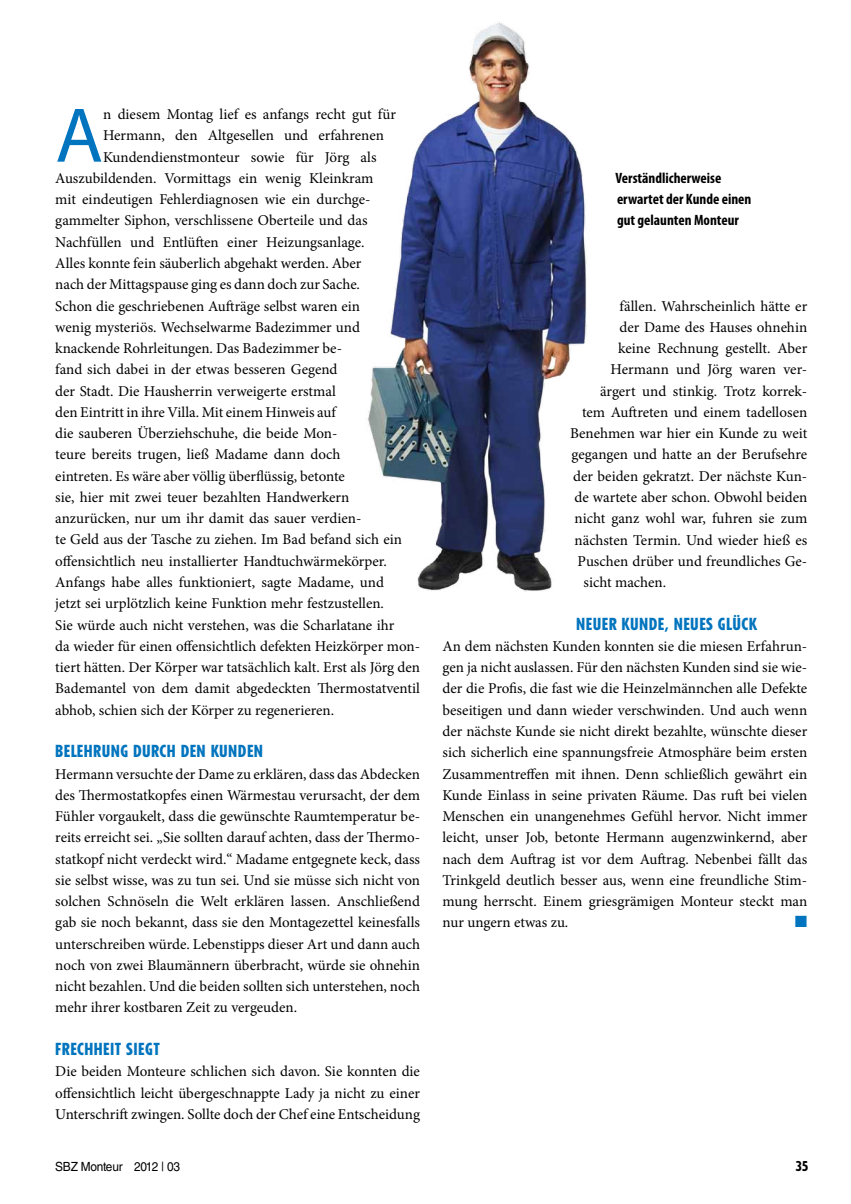
<style>
.page{position:relative;width:851px;height:1204px;background:#fff}
.page>*{position:absolute;margin:0;border:0;box-sizing:border-box;transform-origin:0 0}
.t1{font:78.15px "Myriad Pro";color:#0074be}
.t2{font:800 condensed 16.5px "Tempo Std";letter-spacing:.03em;color:#0074be}
.t3{font:15px/21.3px "Minion Pro";color:#000;text-align:justify}
.t4{font:700 condensed 15px/21.3px "Myriad Pro";color:#000}
.t5{font:15px "European Pi Std 3";color:#0074be}
.t6{font:800 condensed 13.5px "Tempo Std";color:#000}
.t7{font:12.6px "Helvetica LT Std";letter-spacing:-.02em;color:#000;scale:.94 1}
</style>
<div class="page">
<img style="left:367px;top:22px;width:220px;height:569px">
<h1 class="t1" style="left:55px;top:87px;width:49px">A</h1>
<p class="t3" style="left:103px;top:104px;width:294px">n diesem Montag lief es anfangs recht gut für</p>
<p class="t3" style="left:103px;top:125px;width:282px">Hermann, den Altgesellen und erfahrenen</p>
<p class="t3" style="left:103px;top:146px;width:275px">Kundendienstmonteur sowie für Jörg als</p>
<p class="t3" style="left:55px;top:167px;width:320px">Auszubildenden. Vormittags ein wenig Kleinkram</p>
<p class="t3" style="left:55px;top:189px;width:317px">mit eindeutigen Fehlerdiagnosen wie ein durchge-</p>
<p class="t3" style="left:55px;top:210px;width:314px">gammelter Siphon, verschlissene Oberteile und das</p>
<p class="t3" style="left:55px;top:231px;width:311px">Nachfüllen und Entlüften einer Heizungsanlage.</p>
<p class="t3" style="left:55px;top:252px;width:308px">Alles konnte fein säuberlich abgehakt werden. Aber</p>
<p class="t3" style="left:55px;top:274px;width:306px">nach der Mittagspause ging es dann doch zur Sache.</p>
<p class="t3" style="left:55px;top:295px;width:306px">Schon die geschriebenen Aufträge selbst waren ein</p>
<p class="t3" style="left:55px;top:316px;width:306px">wenig mysteriös. Wechselwarme Badezimmer und</p>
<p class="t3" style="left:55px;top:337px;width:288px">knackende Rohrleitungen. Das Badezimmer be-</p>
<p class="t3" style="left:55px;top:359px;width:283px">fand sich dabei in der etwas besseren Gegend</p>
<p class="t3" style="left:55px;top:380px;width:282px">der Stadt. Die Hausherrin verweigerte erstmal</p>
<p class="t3" style="left:55px;top:401px;width:282px">den Eintritt in ihre Villa. Mit einem Hinweis auf</p>
<p class="t3" style="left:55px;top:423px;width:284px">die sauberen Überziehschuhe, die beide Mon-</p>
<p class="t3" style="left:55px;top:444px;width:287px">teure bereits trugen, ließ Madame dann doch</p>
<p class="t3" style="left:55px;top:465px;width:291px">eintreten. Es wäre aber völlig überflüssig, betonte</p>
<p class="t3" style="left:55px;top:486px;width:295px">sie, hier mit zwei teuer bezahlten Handwerkern</p>
<p class="t3" style="left:55px;top:508px;width:307px">anzurücken, nur um ihr damit das sauer verdien-</p>
<p class="t3" style="left:55px;top:529px;width:348px">te Geld aus der Tasche zu ziehen. Im Bad befand sich ein</p>
<p class="t3" style="left:55px;top:550px;width:333px">offensichtlich neu installierter Handtuchwärmekörper.</p>
<p class="t3" style="left:55px;top:571px;width:330px">Anfangs habe alles funktioniert, sagte Madame, und</p>
<p class="t3" style="left:55px;top:593px;width:330px">jetzt sei urplötzlich keine Funktion mehr festzustellen.</p>
<p class="t3" style="left:55px;top:614px;width:340px">Sie würde auch nicht verstehen, was die Scharlatane ihr</p>
<p class="t3" style="left:55px;top:635px;width:366px">da wieder für einen offensichtlich defekten Heizkörper mon-</p>
<p class="t3" style="left:55px;top:656px;width:366px">tiert hätten. Der Körper war tatsächlich kalt. Erst als Jörg den</p>
<p class="t3" style="left:55px;top:678px;width:366px">Bademantel von dem damit abgedeckten Thermostatventil</p>
<p class="t3" style="left:55px;top:699px;width:280px">abhob, schien sich der Körper zu regenerieren.</p>
<p class="t2" style="left:55px;top:740px;width:209px">BELEHRUNG DURCH DEN KUNDEN</p>
<p class="t3" style="left:55px;top:763px;width:366px">Hermann versuchte der Dame zu erklären, dass das Abdecken des Thermostatkopfes einen Wärmestau verursacht, der dem Fühler vorgaukelt, dass die gewünschte Raumtemperatur be&shy;reits erreicht sei. „Sie sollten darauf achten, dass der Thermo&shy;statkopf nicht verdeckt wird.“ Madame entgegnete keck, dass sie selbst wisse, was zu tun sei. Und sie müsse sich nicht von solchen Schnöseln die Welt erklären lassen. Anschließend gab sie noch bekannt, dass sie den Montagezettel keinesfalls unterschreiben würde. Lebenstipps dieser Art und dann auch noch von zwei Blaumännern überbracht, würde sie ohnehin nicht bezahlen. Und die beiden sollten sich unterstehen, noch mehr ihrer kostbaren Zeit zu vergeuden.</p>
<p class="t2" style="left:55px;top:1038px;width:106px">FRECHHEIT SIEGT</p>
<p class="t3" style="left:55px;top:1060px;width:366px">Die beiden Monteure schlichen sich davon. Sie konnten die offensichtlich leicht übergeschnappte Lady ja nicht zu einer Unterschrift zwingen. Sollte doch der Chef eine Entscheidung</p>
<p class="t4" style="left:615px;top:167px;width:137px">Verständlicherweise erwartet der Kunde einen gut gelaunten Monteur</p>
<p class="t3" style="left:619px;top:295px;width:189px">fällen. Wahrscheinlich hätte er</p>
<p class="t3" style="left:619px;top:316px;width:189px">der Dame des Hauses ohnehin</p>
<p class="t3" style="left:618px;top:338px;width:190px">keine Rechnung gestellt. Aber</p>
<p class="t3" style="left:610px;top:359px;width:198px">Hermann und Jörg waren ver-</p>
<p class="t3" style="left:600px;top:380px;width:208px">ärgert und stinkig. Trotz korrek-</p>
<p class="t3" style="left:582px;top:401px;width:226px">tem Auftreten und einem tadellosen</p>
<p class="t3" style="left:570px;top:423px;width:238px">Benehmen war hier ein Kunde zu weit</p>
<p class="t3" style="left:571px;top:444px;width:237px">gegangen und hatte an der Berufsehre</p>
<p class="t3" style="left:573px;top:465px;width:235px">der beiden gekratzt. Der nächste Kun-</p>
<p class="t3" style="left:574px;top:486px;width:234px">de wartete aber schon. Obwohl beiden</p>
<p class="t3" style="left:574px;top:508px;width:234px">nicht ganz wohl war, fuhren sie zum</p>
<p class="t3" style="left:574px;top:529px;width:234px">nächsten Termin. Und wieder hieß es</p>
<p class="t3" style="left:577px;top:550px;width:231px">Puschen drüber und freundliches Ge-</p>
<p class="t3" style="left:583px;top:571px;width:84px">sicht machen.</p>
<p class="t2" style="left:576px;top:613px;width:182px">NEUER KUNDE, NEUES GLÜCK</p>
<p class="t3" style="left:442px;top:635px;width:366px">An dem nächsten Kunden konnten sie die miesen Erfahrun&shy;gen ja nicht auslassen. Für den nächsten Kunden sind sie wie&shy;der die Profis, die fast wie die Heinzelmännchen alle Defekte beseitigen und dann wieder verschwinden. Und auch wenn der nächste Kunde sie nicht direkt bezahlte, wünschte dieser sich sicherlich eine spannungsfreie Atmosphäre beim ersten Zusammentreffen mit ihnen. Denn schließlich gewährt ein Kunde Einlass in seine privaten Räume. Das ruft bei vielen Menschen ein unangenehmes Gefühl hervor. Nicht immer leicht, unser Job, betonte Hermann augenzwinkernd, aber nach dem Auftrag ist vor dem Auftrag. Nebenbei fällt das Trinkgeld deutlich besser aus, wenn eine freundliche Stim&shy;mung herrscht. Einem griesgrämigen Monteur steckt man nur ungern etwas zu.</p>
<p class="t5" style="left:794px;top:912px;width:14px">■</p>
<p class="t7" style="left:55px;top:1158px;width:134px">SBZ Monteur 2012 | 03</p>
<p class="t6" style="left:795px;top:1157px;width:14px">35</p>
</div>
